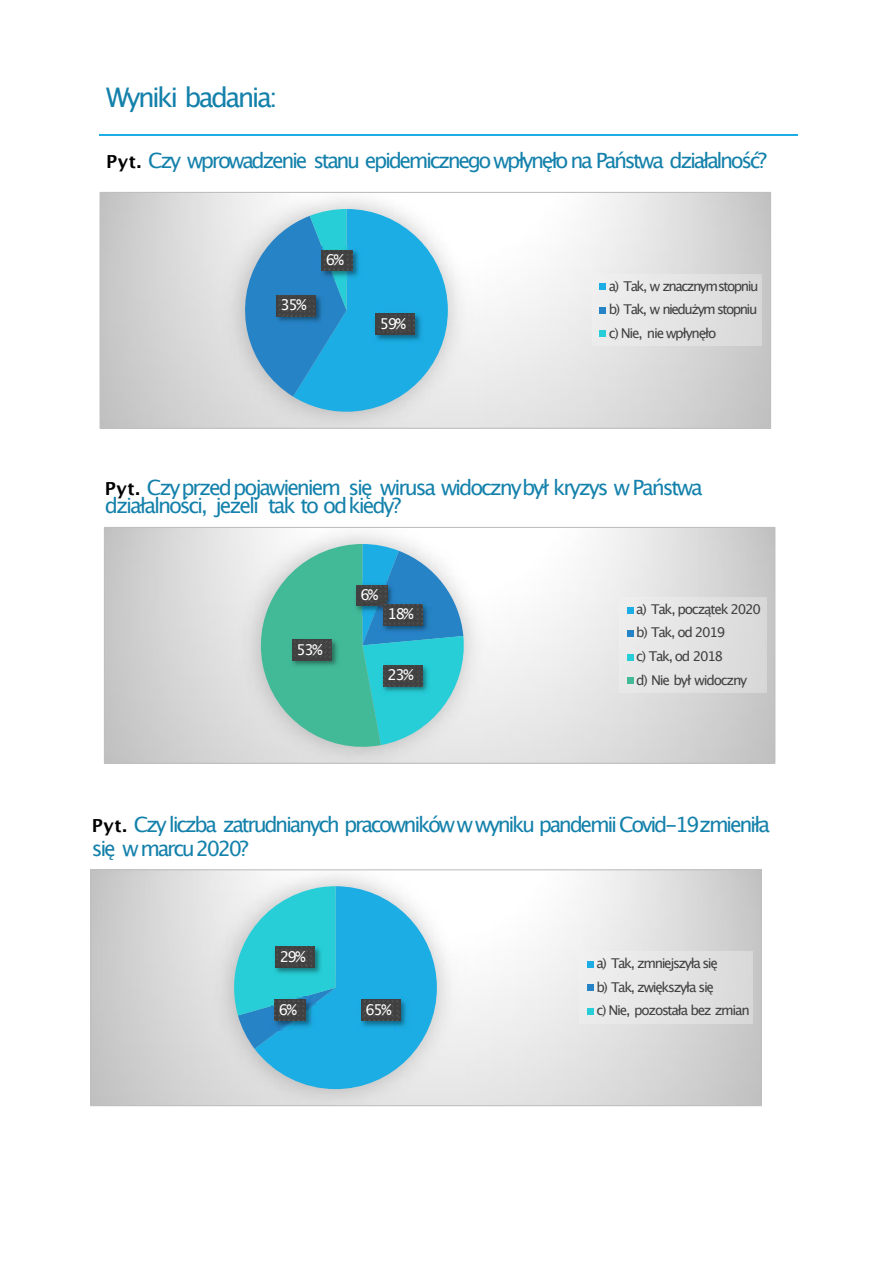
<style>
.page{position:relative;width:893px;height:1263px;background:#fff}
.page>*{position:absolute;margin:0;border:0;box-sizing:border-box;transform-origin:0 0}
.t1{font:27px "Lucida Grande";letter-spacing:-.1em;color:#1481ab}
.t2{font:21px/18px "Lucida Grande";letter-spacing:-.11em;color:#1481ab}
.t3{font:15px "Lucida Grande";letter-spacing:-.1em;color:#fff}
.t4{font:13.5px/23.5px "Lucida Grande";letter-spacing:-.095em;color:#404040}
.s1{font-weight:700;font-size:18px;color:#000}
</style>
<div class="page">
<hr style="left:100px;top:134px;width:698px;height:1px;background:#1cade4">
<svg style="left:231px;top:209px;width:217px;height:203px"></svg>
<img style="left:372px;top:310px;width:52px;height:34px">
<img style="left:273px;top:292px;width:52px;height:34px">
<img style="left:318px;top:247px;width:44px;height:33px">
<img style="left:592px;top:274px;width:170px;height:72px">
<svg style="left:600px;top:284px;width:6px;height:6px"></svg>
<div style="left:600px;top:307px;width:6px;height:7px;background:#2683c6"></div>
<svg style="left:600px;top:331px;width:6px;height:6px"></svg>
<img style="left:376px;top:314px;width:39px;height:21px">
<img style="left:276px;top:295px;width:40px;height:21px">
<img style="left:321px;top:250px;width:32px;height:21px">
<div style="left:100px;top:192px;width:671px;height:237px;border:1px solid #bfbfbf"></div>
<svg style="left:252px;top:544px;width:216px;height:211px"></svg>
<img style="left:353px;top:582px;width:44px;height:33px">
<img style="left:356px;top:585px;width:31px;height:21px">
<img style="left:380px;top:601px;width:52px;height:33px">
<img style="left:380px;top:662px;width:52px;height:34px">
<img style="left:289px;top:636px;width:52px;height:34px">
<img style="left:620px;top:598px;width:146px;height:95px">
<div style="left:627px;top:607px;width:7px;height:6px;background:#1cade4"></div>
<img style="left:383px;top:604px;width:39px;height:21px">
<img style="left:383px;top:665px;width:39px;height:21px">
<img style="left:292px;top:640px;width:40px;height:20px">
<div style="left:627px;top:630px;width:7px;height:7px;background:#2683c6"></div>
<div style="left:627px;top:654px;width:7px;height:6px;background:#27ced7"></div>
<div style="left:627px;top:677px;width:7px;height:7px;background:#42ba97"></div>
<div style="left:104px;top:527px;width:671px;height:237px;border:1px solid #bfbfbf"></div>
<svg style="left:223px;top:886px;width:214px;height:203px"></svg>
<img style="left:358px;top:996px;width:52px;height:34px">
<img style="left:271px;top:996px;width:44px;height:34px">
<img style="left:272px;top:943px;width:52px;height:34px">
<img style="left:580px;top:952px;width:173px;height:71px">
<div style="left:587px;top:961px;width:7px;height:6px;background:#1cade4"></div>
<img style="left:361px;top:1000px;width:39px;height:21px">
<img style="left:274px;top:1000px;width:32px;height:21px">
<img style="left:275px;top:947px;width:40px;height:20px">
<div style="left:587px;top:984px;width:7px;height:7px;background:#2683c6"></div>
<div style="left:587px;top:1008px;width:7px;height:6px;background:#27ced7"></div>
<div style="left:90px;top:869px;width:672px;height:237px;border:1px solid #bfbfbf"></div>
<p class="t1" style="left:106px;top:86px;width:173px">Wyniki badania:</p>
<p class="t2" style="left:106px;top:153px;width:662px"><span class="s1">Pyt.</span> Czy wprowadzenie stanu epidemicznego wpłynęło na Państwa działalność?</p>
<p class="t3" style="left:281px;top:298px;width:27px">35%</p>
<p class="t3" style="left:326px;top:253px;width:19px">6%</p>
<p class="t3" style="left:380px;top:317px;width:27px">59%</p>
<p class="t4" style="left:609px;top:275px;width:151px;text-align:justify">a) Tak, w znacznymstopniu b) Tak, w niedużym stopniu c) Nie, nie wpłynęło</p>
<p class="t2" style="left:105px;top:480px;width:599px"><span class="s1">Pyt.</span> Czyprzed pojawieniem się wirusa widocznybył kryzys w Państwa działalności, jeżeli tak to od kiedy?</p>
<p class="t3" style="left:297px;top:643px;width:27px">53%</p>
<p class="t3" style="left:360px;top:588px;width:19px">6%</p>
<p class="t3" style="left:388px;top:608px;width:27px">18%</p>
<p class="t3" style="left:388px;top:669px;width:27px">23%</p>
<p class="t4" style="left:636px;top:598px;width:126px">a) Tak, początek 2020 b) Tak, od 2019<br>c) Tak, od 2018<br>d) Nie był widoczny</p>
<p class="t2" style="left:92px;top:814px;width:680px;line-height:24px"><span class="s1">Pyt.</span> Czy liczba zatrudnianych pracowników w wyniku pandemii Covid-19zmieniła się w marcu2020?</p>
<p class="t3" style="left:280px;top:950px;width:27px">29%</p>
<p class="t3" style="left:279px;top:1003px;width:19px">6%</p>
<p class="t3" style="left:366px;top:1003px;width:27px">65%</p>
<p class="t4" style="left:596px;top:952px;width:155px">a) Tak, zmniejszyła się<br>b) Tak, zwiększyła się<br>c) Nie, pozostała bez zmian</p>
</div>
